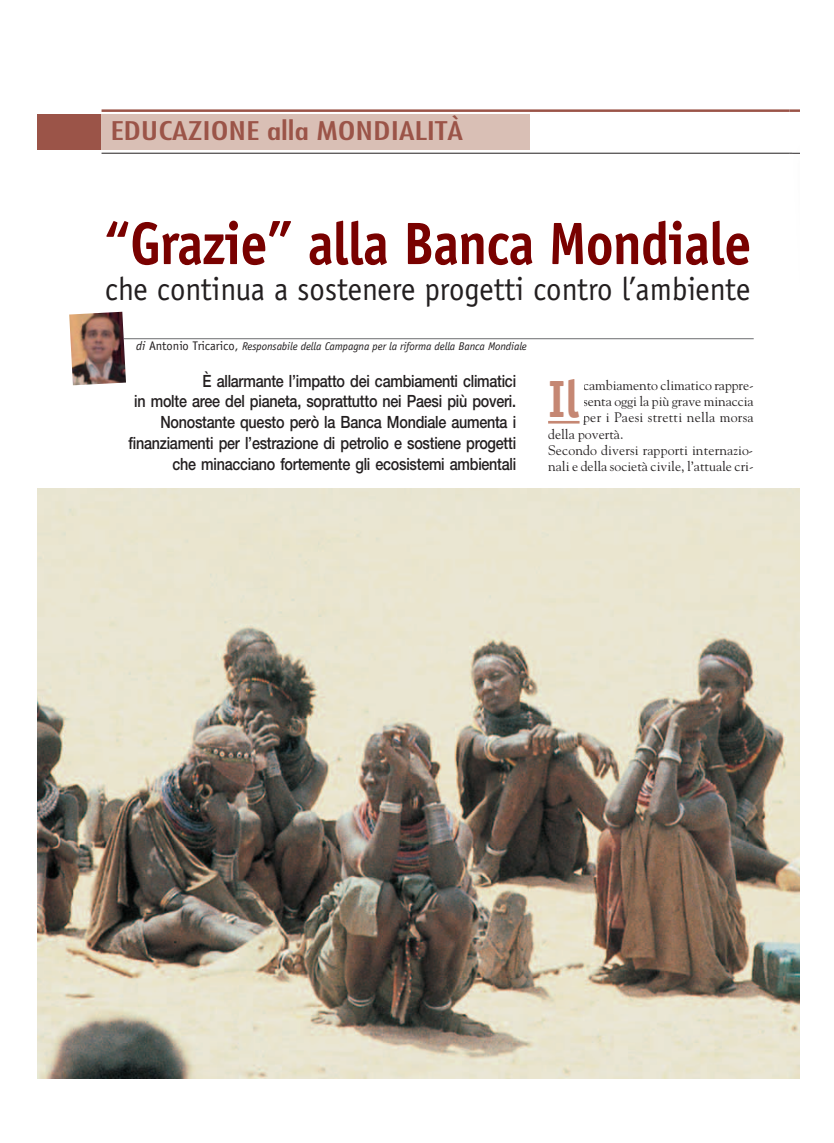
<style>
.page{position:relative;width:834px;height:1143px;background:#fff}
.page>*{position:absolute;margin:0;border:0;box-sizing:border-box;transform-origin:0 0}
.t1{font:700 60px "Officina Sans";letter-spacing:-.015em;color:#790100;scale:.9 1}
.t2{font:700 52.5px "Officina Sans";color:#c58773;scale:.9 1}
.t3{font:32.5px "Officina Sans";color:#231f20;scale:.95 1}
.t4{font:condensed 25px "Futura";color:#9b5448;scale:1.5 1}
.t5{font:500 16.88px/20.8px "Helvetica Neue";letter-spacing:-.015em;color:#231f20;text-align:right;scale:.85 1}
.t6{font:13.75px "Goudy";color:#231f20}
.t7{font:13.75px "Goudy";letter-spacing:.02em;color:#231f20}
.t8{font:italic 11.25px "Officina Sans";letter-spacing:-.01em;color:#231f20}
.s1{font-size:12.5px}
.s2{font-style:normal;font-size:12.5px}
</style>
<div class="page">
<svg style="left:789px;top:109px;width:11px;height:3px"></svg>
<hr style="left:102px;top:109px;width:687px;height:3px;background:#9b5448">
<hr style="left:102px;top:153px;width:687px;height:1px;background:#231f20">
<div style="left:37px;top:114px;width:65px;height:36px;background:#9b5448"></div>
<div style="left:102px;top:114px;width:428px;height:36px;background:#d9bfb5"></div>
<img style="left:38px;top:488px;width:762px;height:590px">
<hr style="left:115px;top:338px;width:638px;height:1px;background:#6c6d70">
<img style="left:69px;top:312px;width:57px;height:73px">
<hr style="left:548px;top:421px;width:31px;height:2px;background:#c58773">
<h3 class="t4" style="left:110px;top:120px;width:236px">EDUCAZIONE alla MONDIALITÀ</h3>
<h1 class="t1" style="left:104px;top:221px;width:721px">“Grazie” alla Banca Mondiale</h1>
<h3 class="t3" style="left:105px;top:277px;width:681px">che continua a sostenere progetti contro l’ambiente</h3>
<p class="t8" style="left:136px;top:342px;width:392px"><span class="s1">di</span> <span class="s2">Antonio Tricarico,</span> Responsabile della Campagna per la riforma della Banca Mondiale</p>
<p class="t5" style="left:129px;top:372px;width:457px">È allarmante l’impatto dei cambiamenti climatici<br>in molte aree del pianeta, soprattutto nei Paesi più poveri.<br>Nonostante questo però la Banca Mondiale aumenta i finanziamenti per l’estrazione di petrolio e sostiene progetti che minacciano fortemente gli ecosistemi ambientali</p>
<p class="t6" style="left:583px;top:379px;width:172px">cambiamento climatico rappre-</p>
<h2 class="t2" style="left:548px;top:379px;width:36px">Il</h2>
<p class="t6" style="left:583px;top:396px;width:172px">senta oggi la più grave minaccia</p>
<p class="t7" style="left:583px;top:412px;width:172px">per i Paesi stretti nella morsa</p>
<p class="t6" style="left:548px;top:428px;width:77px">della povertà.</p>
<p class="t6" style="left:548px;top:444px;width:206px">Secondo diversi rapporti internazio-</p>
<p class="t6" style="left:548px;top:461px;width:207px">nali e della società civile, l’attuale cri-</p>
</div>
